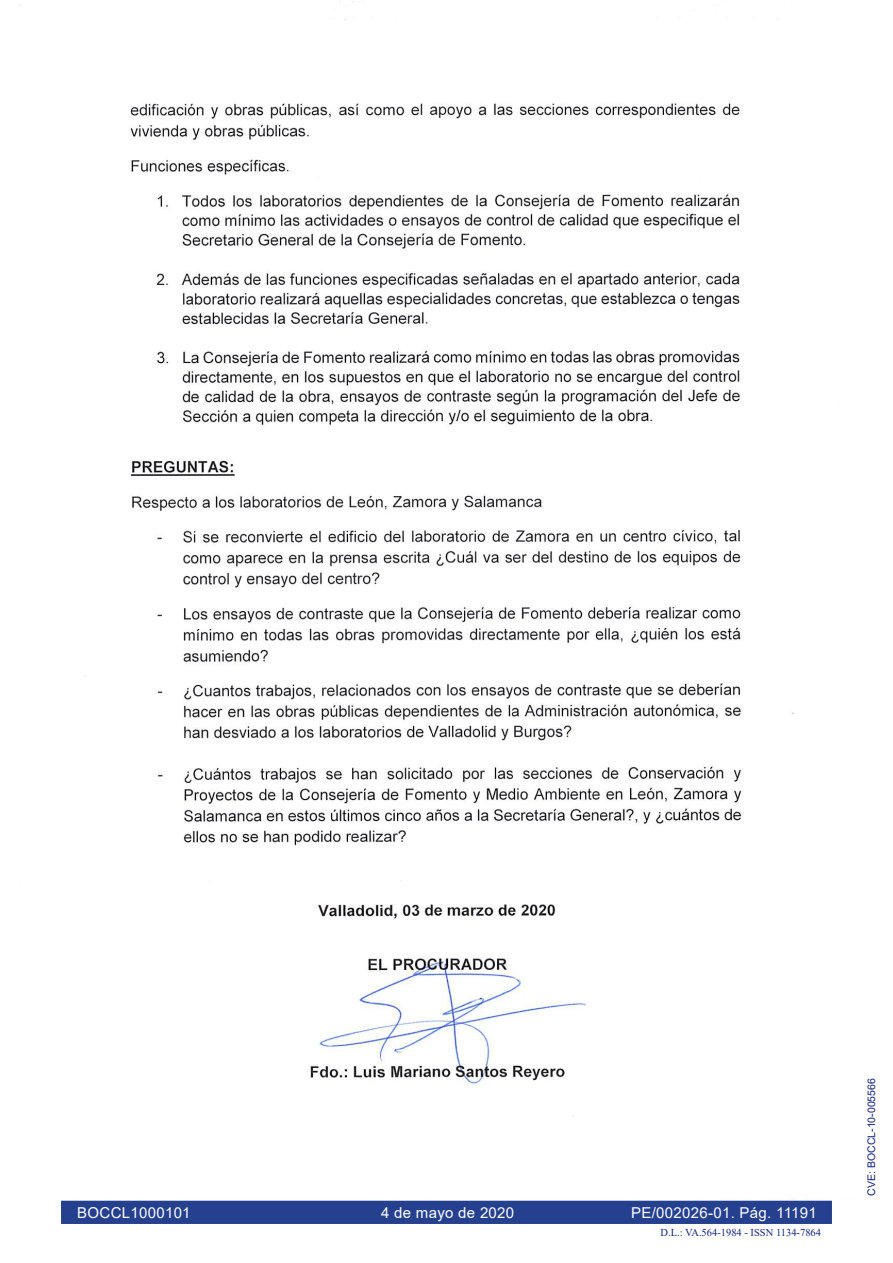
<style>
.page{position:relative;width:893px;height:1263px;background:#fff}
.page>*{position:absolute;margin:0;border:0;box-sizing:border-box;transform-origin:0 0}
.t1{font:15px "Arial";letter-spacing:.02em;color:#fff}
.t2{font:10.5px "Times New Roman";color:#132477}
.t3{font:10.5px "Arial";color:#132477}
</style>
<div class="page">
<div style="left:60px;top:1200px;width:773px;height:25px;background:#25408f"></div>
<div style="left:60px;top:1199px;width:773px;height:26px;border:2px solid #fff"></div>
<img style="left:19px;top:1px;width:814px;height:1199px">
<p class="t1" style="left:77px;top:1202px;width:115px">BOCCL1000101</p>
<p class="t1" style="left:381px;top:1202px;width:135px">4 de mayo de 2020</p>
<p class="t1" style="left:631px;top:1202px;width:187px">PE/002026-01. Pág. 11191</p>
<p class="t2" style="left:661px;top:1225px;width:162px">D.L.: VA.564-1984 - ISSN 1134-7864</p>
<p class="t3" style="left:864px;top:1195px;width:119px;rotate:-90deg">CVE: BOCCL-10-005566</p>
</div>
